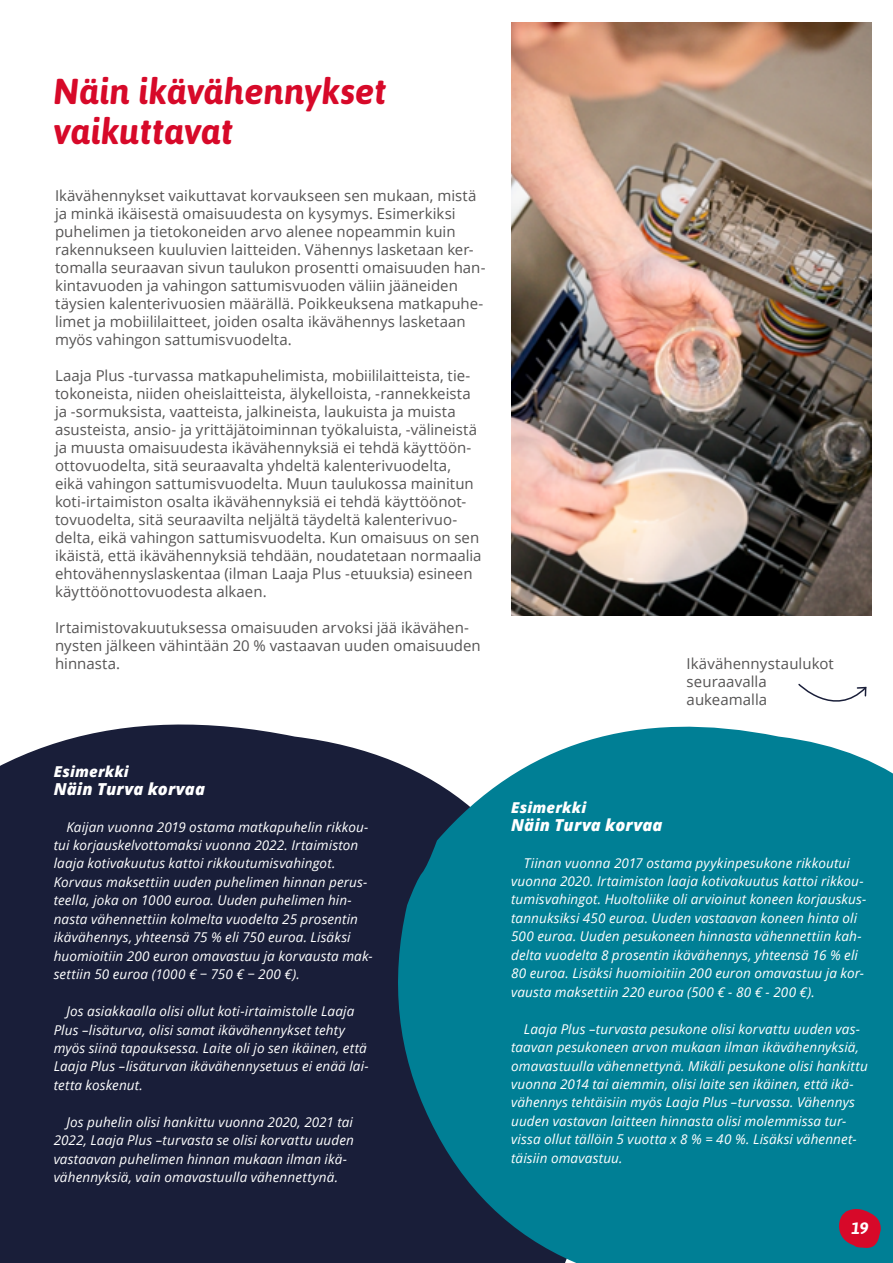
<style>
.page{position:relative;width:893px;height:1263px;background:#fff}
.page>*{position:absolute;margin:0;border:0;box-sizing:border-box;transform-origin:0 0}
.Sivun_pääotsikko{font:italic 700 36px/40.5px "Asap";color:#d70929}
.Väliotsikko_tekstiss{font:italic 800 16.5px "Open Sans";letter-spacing:.005em;color:#fff}
.t1{font:italic 700 16.5px "Asap";color:#fff}
.Leipis{font:15px/18px "Open Sans";color:#555454}
.Leipis-2{font:italic 800 15px "Open Sans";letter-spacing:.015em;color:#fff}
.leipis_esimerkit{font:italic 13.5px/18.5px "Open Sans";letter-spacing:.01em;color:#fff}
</style>
<div class="page">
<div style="left:0;top:724px;width:390px;height:539px;background:#191e39"></div>
<img style="left:511px;top:22px;width:360px;height:593px">
<svg style="left:798px;top:683px;width:69px;height:19px"></svg>
<svg style="left:390px;top:726px;width:503px;height:537px;background:#0e7c91"></svg>
<svg style="left:838px;top:1208px;width:43px;height:41px;background:#9c2946"></svg>
<p class="Sivun_pääotsikko" style="left:54px;top:70px;width:335px">Näin ikävähennykset vaikuttavat</p>
<p class="Leipis" style="left:55px;top:186px;width:432px">Ikävähennykset vaikuttavat korvaukseen sen mukaan, mistä ja minkä ikäisestä omaisuudesta on kysymys. Esimerkiksi puhelimen ja tietokoneiden arvo alenee nopeammin kuin rakennukseen kuuluvien laitteiden. Vähennys lasketaan ker&shy;tomalla seuraavan sivun taulukon prosentti omaisuuden han&shy;kintavuoden ja vahingon sattumisvuoden väliin jääneiden täysien kalenterivuosien määrällä. Poikkeuksena matkapuhe&shy;limet ja mobiililaitteet, joiden osalta ikävähennys lasketaan myös vahingon sattumisvuodelta.</p>
<p class="Leipis" style="left:55px;top:366px;width:428px">Laaja Plus -turvassa matkapuhelimista, mobiililaitteista, tie&shy;tokoneista, niiden oheislaitteista, älykelloista, -rannekkeista ja -sormuksista, vaatteista, jalkineista, laukuista ja muista asusteista, ansio- ja yrittäjätoiminnan työkaluista, -välineistä ja muusta omaisuudesta ikävähennyksiä ei tehdä käyttöön&shy;ottovuodelta, sitä seuraavalta yhdeltä kalenterivuodelta, eikä vahingon sattumisvuodelta. Muun taulukossa mainitun koti-irtaimiston osalta ikävähennyksiä ei tehdä käyttöönot&shy;tovuodelta, sitä seuraavilta neljältä täydeltä kalenterivuo&shy;delta, eikä vahingon sattumisvuodelta. Kun omaisuus on sen ikäistä, että ikävähennyksiä tehdään, noudatetaan normaalia ehtovähennyslaskentaa (ilman Laaja Plus -etuuksia) esineen käyttöönottovuodesta alkaen.</p>
<p class="Leipis" style="left:55px;top:618px;width:427px">Irtaimistovakuutuksessa omaisuuden arvoksi jää ikävähen&shy;nysten jälkeen vähintään 20 % vastaavan uuden omaisuuden hinnasta.</p>
<p class="Leipis-2" style="left:54px;top:760px;width:77px">Esimerkki</p>
<p class="Väliotsikko_tekstiss" style="left:54px;top:776px;width:153px">Näin Turva korvaa</p>
<p class="leipis_esimerkit" style="left:54px;top:817px;width:321px;text-indent:13px">Kaijan vuonna 2019 ostama matkapuhelin rikkou&shy;tui korjauskelvottomaksi vuonna 2022. Irtaimiston laaja kotivakuutus kattoi rikkoutumisvahingot.<br>Korvaus maksettiin uuden puhelimen hinnan perus&shy;teella, joka on 1000 euroa. Uuden puhelimen hin&shy;nasta vähennettiin kolmelta vuodelta 25 prosentin ikävähennys, yhteensä 75 % eli 750 euroa. Lisäksi huomioitiin 200 euron omavastuu ja korvausta mak&shy;settiin 50 euroa (1000 € − 750 € − 200 €).</p>
<p class="leipis_esimerkit" style="left:54px;top:1001px;width:317px;text-indent:13px">Jos asiakkaalla olisi ollut koti-irtaimistolle Laaja Plus –lisäturva, olisi samat ikävähennykset tehty myös siinä tapauksessa. Laite oli jo sen ikäinen, että Laaja Plus –lisäturvan ikävähennysetuus ei enää lai&shy;tetta koskenut.</p>
<p class="leipis_esimerkit" style="left:54px;top:1112px;width:302px;text-indent:13px">Jos puhelin olisi hankittu vuonna 2020, 2021 tai 2022, Laaja Plus –turvasta se olisi korvattu uuden vastaavan puhelimen hinnan mukaan ilman ikä&shy;vähennyksiä, vain omavastuulla vähennettynä.</p>
<p class="Leipis" style="left:687px;top:654px;width:149px">Ikävähennystaulukot seuraavalla aukeamalla</p>
<p class="Leipis-2" style="left:511px;top:796px;width:77px">Esimerkki</p>
<p class="Väliotsikko_tekstiss" style="left:511px;top:812px;width:153px">Näin Turva korvaa</p>
<p class="leipis_esimerkit" style="left:511px;top:853px;width:357px;text-indent:13px">Tiinan vuonna 2017 ostama pyykinpesukone rikkoutui vuonna 2020. Irtaimiston laaja kotivakuutus kattoi rikkou&shy;tumisvahingot. Huoltoliike oli arvioinut koneen korjauskus&shy;tannuksiksi 450 euroa. Uuden vastaavan koneen hinta oli 500 euroa. Uuden pesukoneen hinnasta vähennettiin kah&shy;delta vuodelta 8 prosentin ikävähennys, yhteensä 16 % eli 80 euroa. Lisäksi huomioitiin 200 euron omavastuu ja kor&shy;vausta maksettiin 220 euroa (500 € - 80 € - 200 €).</p>
<p class="leipis_esimerkit" style="left:511px;top:1019px;width:358px;text-indent:13px">Laaja Plus –turvasta pesukone olisi korvattu uuden vas&shy;taavan pesukoneen arvon mukaan ilman ikävähennyksiä, omavastuulla vähennettynä. Mikäli pesukone olisi hankittu vuonna 2014 tai aiemmin, olisi laite sen ikäinen, että ikä&shy;vähennys tehtäisiin myös Laaja Plus –turvassa. Vähennys uuden vastavan laitteen hinnasta olisi molemmissa tur&shy;vissa ollut tällöin 5 vuotta x 8 % = 40 %. Lisäksi vähennet&shy;täisiin omavastuu.</p>
<p class="t1" style="left:851px;top:1218px;width:19px">19</p>
</div>
